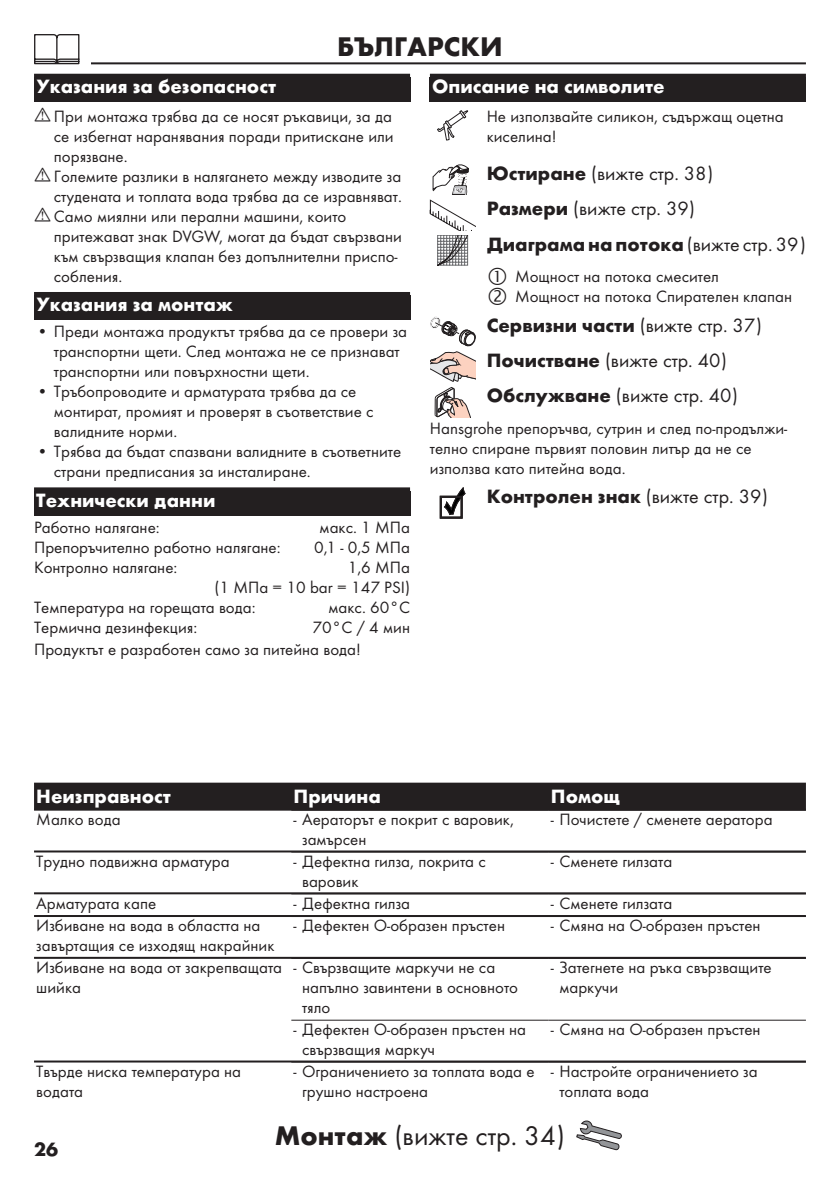
<style>
.page{position:relative;width:840px;height:1191px;background:#fff}
.page>*{position:absolute;margin:0;border:0;box-sizing:border-box;transform-origin:0 0}
.Montage_mit_Symbol_B{font:28px "Futura TOT Boo";color:#231f20}
.Montage_mit_Symbol_N{font:700 28px "Futura TOT";color:#231f20}
.Montage_mit_Symbol_N-2{font:20px/35.4px "Futura TOT Boo";color:#231f20}
.Montage_mit_Symbol_N-3{font:700 20px "Futura TOT";color:#fff}
.Montage_mit_Symbol_N-4{font:700 20px "Futura TOT";color:#231f20}
.Tabelle_Kopf_BG{font:700 20px "Futura TOT";color:#fff}
.Montage_mit_Symbol_N-5{font:17px/20px "Futura TOT Boo";color:#231f20}
.Tabelle_Spalte_BG{font:17px/20px "Futura TOT Boo";color:#231f20}
.s1{font-family:"Futura TOT";font-weight:700}
.s2{font-family:"Futura TOT Boo";font-weight:400}
</style>
<div class="page">
<hr style="left:34px;top:62px;width:771px;height:2px;background:#231f20">
<div style="left:23px;top:34px;width:68px;height:34px;background:#fff"></div>
<svg style="left:34px;top:34px;width:45px;height:30px"></svg>
<svg style="left:576px;top:1120px;width:45px;height:30px"></svg>
<div style="left:34px;top:74px;width:376px;height:28px;background:#231f20"></div>
<div style="left:34px;top:292px;width:376px;height:28px;background:#231f20"></div>
<div style="left:34px;top:487px;width:376px;height:28px;background:#231f20"></div>
<div style="left:429px;top:74px;width:376px;height:28px;background:#231f20"></div>
<svg style="left:437px;top:110px;width:31px;height:30px"></svg>
<svg style="left:429px;top:164px;width:46px;height:101px"></svg>
<svg style="left:430px;top:316px;width:45px;height:101px"></svg>
<svg style="left:440px;top:488px;width:25px;height:30px"></svg>
<div style="left:34px;top:782px;width:771px;height:26px;background:#231f20"></div>
<hr style="left:34px;top:808px;width:771px;height:2px;background:#231f20">
<hr style="left:34px;top:850px;width:771px;height:2px;background:#231f20">
<hr style="left:34px;top:892px;width:771px;height:2px;background:#231f20">
<hr style="left:34px;top:915px;width:771px;height:2px;background:#231f20">
<hr style="left:34px;top:956px;width:771px;height:2px;background:#231f20">
<hr style="left:291px;top:1019px;width:257px;height:1px;background:#231f20">
<hr style="left:548px;top:1019px;width:257px;height:1px;background:#231f20">
<hr style="left:34px;top:1060px;width:771px;height:2px;background:#231f20">
<p class="Montage_mit_Symbol_N" style="left:337px;top:29px;width:167px">БЪЛГАРСКИ</p>
<p class="Montage_mit_Symbol_N-3" style="left:36px;top:74px;width:241px">Указания за безопасност</p>
<p class="Montage_mit_Symbol_N-5" style="left:54px;top:106px;width:349px">При монтажа трябва да се носят ръкавици, за да се избегнат наранявания поради притискане или порязване.<br>Големите разлики в налягането между изводите за студената и топлата вода трябва да се изравняват.<br>Само миялни или перални машини, които притежават знак DVGW, могат да бъдат свързвани към свързващия клапан без допълнителни приспо&shy;собления.</p>
<p class="Montage_mit_Symbol_N-3" style="left:36px;top:292px;width:198px">Указания за монтаж</p>
<p class="Montage_mit_Symbol_N-5" style="left:54px;top:321px;width:354px;text-indent:-17px">• Преди монтажа продуктът трябва да се провери за транспортни щети. След монтажа не се признават транспортни или повърхностни щети.</p>
<p class="Montage_mit_Symbol_N-5" style="left:54px;top:381px;width:321px;text-indent:-17px">• Тръбопроводите и арматурата трябва да се монтират, промият и проверят в съответствие с валидните норми.</p>
<p class="Montage_mit_Symbol_N-5" style="left:54px;top:441px;width:348px;text-indent:-17px">• Трябва да бъдат спазвани валидните в съответните страни предписания за инсталиране.</p>
<p class="Montage_mit_Symbol_N-3" style="left:36px;top:488px;width:180px">Технически данни</p>
<p class="Montage_mit_Symbol_N-5" style="left:34px;top:517px;width:127px">Работно налягане:</p>
<p class="Montage_mit_Symbol_N-5" style="left:319px;top:517px;width:92px">макс. 1 МПа</p>
<p class="Montage_mit_Symbol_N-5" style="left:34px;top:537px;width:248px">Препоръчително работно налягане:</p>
<p class="Montage_mit_Symbol_N-5" style="left:314px;top:537px;width:97px">0,1 - 0,5 МПа</p>
<p class="Montage_mit_Symbol_N-5" style="left:34px;top:557px;width:145px">Контролно налягане:</p>
<p class="Montage_mit_Symbol_N-5" style="left:347px;top:557px;width:64px">1,6 МПа</p>
<p class="Montage_mit_Symbol_N-5" style="left:214px;top:577px;width:197px">(1 МПа = 10 bar = 147 PSI)</p>
<p class="Montage_mit_Symbol_N-5" style="left:34px;top:597px;width:223px">Температура на горещата вода:</p>
<p class="Montage_mit_Symbol_N-5" style="left:328px;top:597px;width:83px">макс. 60°C</p>
<p class="Montage_mit_Symbol_N-5" style="left:34px;top:617px;width:165px">Термична дезинфекция:</p>
<p class="Montage_mit_Symbol_N-5" style="left:34px;top:615px;width:377px;line-height:22.8px;text-indent:278px">70°C / 4 мин<br>Продуктът е разработен само за питейна вода!</p>
<p class="Montage_mit_Symbol_N-3" style="left:432px;top:74px;width:234px">Описание на символите</p>
<p class="Montage_mit_Symbol_N-5" style="left:486px;top:106px;width:298px">Не използвайте силикон, съдържащ оцетна киселина!</p>
<p class="Montage_mit_Symbol_N-2" style="left:486px;top:155px;width:320px"><span class="s1">Юстиране</span> (вижте стр. 38)<br><span class="s1">Размери</span> (вижте стр. 39)<br><span class="s1">Диаграма на потока</span> (вижте стр. 39)</p>
<p class="Montage_mit_Symbol_N-5" style="left:514px;top:266px;width:278px">Мощност на потока смесител<br>Мощност на потока Спирателен клапан</p>
<p class="Montage_mit_Symbol_N-2" style="left:486px;top:307px;width:277px"><span class="s1">Сервизни части</span> (вижте стр. 37)<br><span class="s1">Почистване</span> (вижте стр. 40)<br><span class="s1">Обслужване</span> (вижте стр. 40)</p>
<p class="Montage_mit_Symbol_N-5" style="left:429px;top:418px;width:358px">Hansgrohe препоръчва, сутрин и след по-продължи&shy;телно спиране първият половин литър да не се използва като питейна вода.</p>
<p class="Montage_mit_Symbol_N-4" style="left:486px;top:484px;width:283px">Контролен знак <span class="s2">(вижте стр. 39)</span></p>
<p class="Tabelle_Kopf_BG" style="left:36px;top:784px;width:136px">Неизправност</p>
<p class="Tabelle_Kopf_BG" style="left:293px;top:784px;width:89px">Причина</p>
<p class="Tabelle_Kopf_BG" style="left:550px;top:784px;width:71px">Помощ</p>
<p class="Tabelle_Spalte_BG" style="left:36px;top:809px;width:86px">Малко вода</p>
<p class="Montage_mit_Symbol_N-5" style="left:302px;top:809px;width:213px;text-indent:-9px">- Аераторът е покрит с варовик, замърсен</p>
<p class="Montage_mit_Symbol_N-5" style="left:550px;top:809px;width:223px">- Почистете / сменете аератора</p>
<p class="Tabelle_Spalte_BG" style="left:36px;top:851px;width:195px">Трудно подвижна арматура</p>
<p class="Montage_mit_Symbol_N-5" style="left:302px;top:851px;width:185px;text-indent:-9px">- Дефектна гилза, покрита с варовик</p>
<p class="Montage_mit_Symbol_N-5" style="left:550px;top:851px;width:123px">- Сменете гилзата</p>
<p class="Tabelle_Spalte_BG" style="left:36px;top:892px;width:121px">Арматурата капе</p>
<p class="Montage_mit_Symbol_N-5" style="left:293px;top:892px;width:118px">- Дефектна гилза</p>
<p class="Montage_mit_Symbol_N-5" style="left:550px;top:892px;width:123px">- Сменете гилзата</p>
<p class="Tabelle_Spalte_BG" style="left:36px;top:915px;width:239px">Избиване на вода в областта на завъртащия се изходящ накрайник</p>
<p class="Montage_mit_Symbol_N-5" style="left:293px;top:915px;width:213px">- Дефектен O-образен пръстен</p>
<p class="Montage_mit_Symbol_N-5" style="left:550px;top:915px;width:211px">- Смяна на O-образен пръстен</p>
<p class="Tabelle_Spalte_BG" style="left:36px;top:957px;width:247px">Избиване на вода от закрепващата шийка</p>
<p class="Montage_mit_Symbol_N-5" style="left:302px;top:957px;width:217px;text-indent:-9px">- Свързващите маркучи не са напълно завинтени в основното тяло</p>
<p class="Montage_mit_Symbol_N-5" style="left:559px;top:957px;width:214px;text-indent:-9px">- Затегнете на ръка свързващите маркучи</p>
<p class="Montage_mit_Symbol_N-5" style="left:302px;top:1019px;width:225px;text-indent:-9px">- Дефектен O-образен пръстен на свързващия маркуч</p>
<p class="Montage_mit_Symbol_N-5" style="left:550px;top:1019px;width:211px">- Смяна на O-образен пръстен</p>
<p class="Tabelle_Spalte_BG" style="left:36px;top:1061px;width:206px">Твърде ниска температура на водата</p>
<p class="Montage_mit_Symbol_N-5" style="left:302px;top:1061px;width:234px;text-indent:-9px">- Ограничението за топлата вода е грушно настроена</p>
<p class="Montage_mit_Symbol_N-5" style="left:559px;top:1061px;width:200px;text-indent:-9px">- Настройте ограничението за топлата вода</p>
<p class="Montage_mit_Symbol_N-4" style="left:34px;top:1136px;width:25px">26</p>
<p class="Montage_mit_Symbol_B" style="left:275px;top:1119px;width:291px"><span class="s1">Монтаж</span> (вижте стр. 34)</p>
</div>
